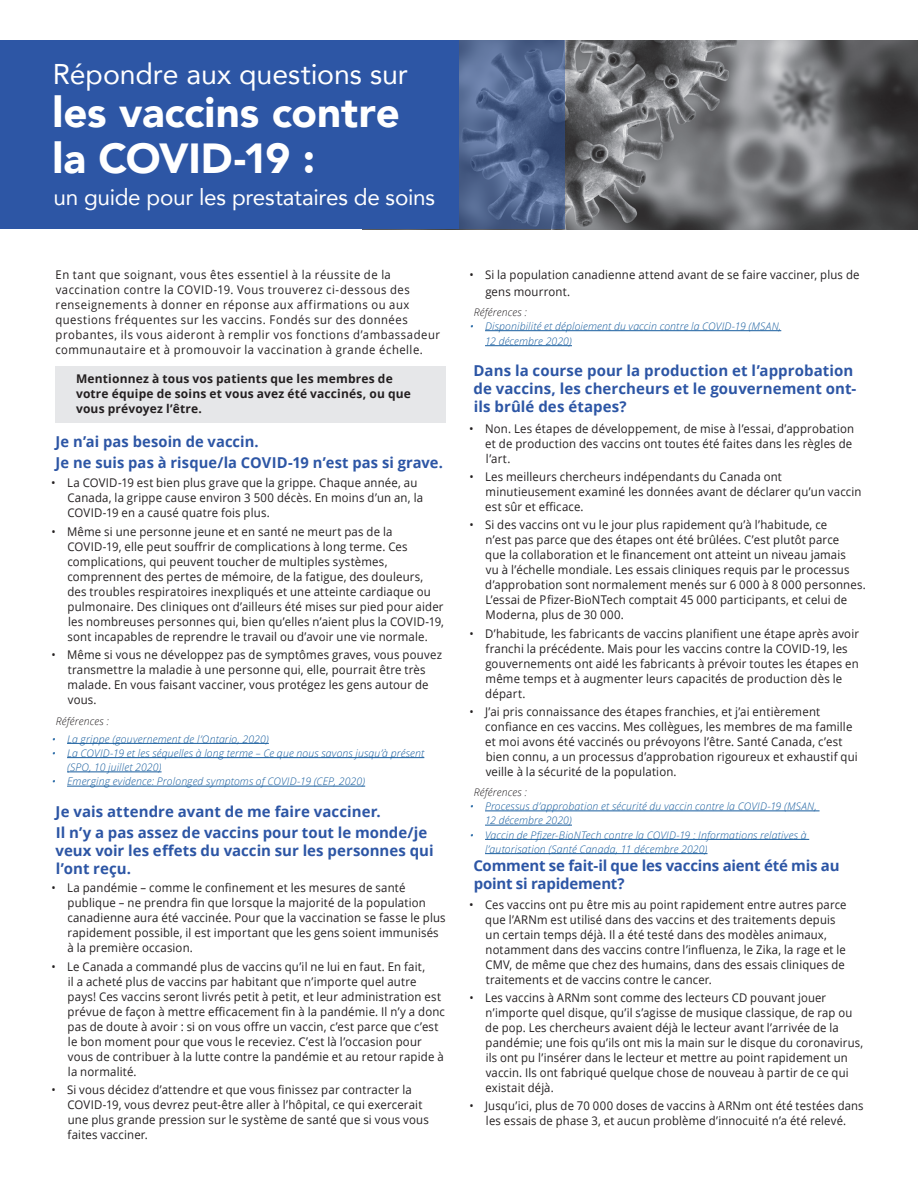
<style>
.page{position:relative;width:918px;height:1188px;background:#fff}
.page>*{position:absolute;margin:0;border:0;box-sizing:border-box;transform-origin:0 0}
.t1{font:900 42px/46.5px "Avenir";letter-spacing:-.005em;color:#fff}
.t2{font:28.5px "Avenir";color:#fff}
.t3{font:22.5px "Avenir";letter-spacing:-.01em;color:#fff}
.t4{font:700 15px/18px "Open Sans";letter-spacing:.005em;color:#2d56a5}
.t5{font:700 15px/18px "Open Sans";letter-spacing:-.015em;color:#2d56a5}
.t6{font:12px/15px "Open Sans";letter-spacing:.015em;color:#231f20;scale:.95 1}
.t7{font:12px/15px "Open Sans";letter-spacing:.015em;color:#231f20}
.t8{font:12px/15px "Open Sans";letter-spacing:.015em;color:#231f20;scale:.94 1}
.t9{font:12px/15px "Open Sans";letter-spacing:.045em;color:#231f20;scale:.94 1}
.t10{font:700 12px/15px "Open Sans";letter-spacing:.015em;color:#231f20}
.t11{font:italic 300 10.5px/14.2px "Open Sans";letter-spacing:.015em;color:#175d9e}
.t12{font:italic 300 10.5px "Open Sans";letter-spacing:.015em;color:#231f20}
</style>
<div class="page">
<div style="left:55px;top:367px;width:391px;height:56px;background:#e6e7e9"></div>
<hr style="left:67px;top:743px;width:202px;height:1px;background:#175d9e">
<hr style="left:67px;top:757px;width:357px;height:1px;background:#175d9e">
<hr style="left:67px;top:772px;width:95px;height:1px;background:#175d9e">
<hr style="left:67px;top:786px;width:298px;height:1px;background:#175d9e">
<hr style="left:485px;top:330px;width:296px;height:1px;background:#175d9e">
<hr style="left:485px;top:345px;width:87px;height:1px;background:#175d9e">
<hr style="left:485px;top:811px;width:335px;height:1px;background:#175d9e">
<hr style="left:485px;top:825px;width:87px;height:1px;background:#175d9e">
<hr style="left:485px;top:839px;width:324px;height:1px;background:#175d9e">
<hr style="left:485px;top:853px;width:223px;height:1px;background:#175d9e">
<img style="left:459px;top:40px;width:459px;height:190px">
<div style="left:0;top:40px;width:459px;height:190px;background:#2d56a5"></div>
<svg style="left:460px;top:40px;width:105px;height:190px;background:#51668f"></svg>
<h2 class="t2" style="left:53px;top:51px;width:356px">Répondre aux questions sur</h2>
<h1 class="t1" style="left:52px;top:88px;width:349px">les vaccins contre la COVID-19 :</h1>
<h3 class="t3" style="left:54px;top:179px;width:383px">un guide pour les prestataires de soins</h3>
<p class="t9" style="left:55px;top:267px;width:411px">En tant que soignant, vous êtes essentiel à la réussite de la vaccination contre la COVID-19. Vous trouverez ci-dessous des renseignements à donner en réponse aux affirmations ou aux questions fréquentes sur les vaccins. Fondés sur des données probantes, ils vous aideront à remplir vos fonctions d’ambassadeur communautaire et à promouvoir la vaccination à grande échelle.</p>
<p class="t10" style="left:76px;top:371px;width:336px">Mentionnez à tous vos patients que les membres de votre équipe de soins et vous avez été vaccinés, ou que vous prévoyez l’être.</p>
<p class="t4" style="left:56px;top:431px;width:389px;line-height:21.3px">Je n’ai pas besoin de vaccin.<br>Je ne suis pas à risque/la COVID-19 n’est pas si grave.</p>
<p class="t7" style="left:68px;top:475px;width:357px;text-indent:-16px">• La COVID-19 est bien plus grave que la grippe. Chaque année, au<br>Canada, la grippe cause environ 3 500 décès. En moins d’un an, la<br>COVID-19 en a causé quatre fois plus.</p>
<p class="t6" style="left:67px;top:523px;width:398px;text-indent:-16px">• Même si une personne jeune et en santé ne meurt pas de la COVID-19, elle peut souffrir de complications à long terme. Ces complications, qui peuvent toucher de multiples systèmes, comprennent des pertes de mémoire, de la fatigue, des douleurs, des troubles respiratoires inexpliqués et une atteinte cardiaque ou pulmonaire. Des cliniques ont d’ailleurs été mises sur pied pour aider les nombreuses personnes qui, bien qu’elles n’aient plus la COVID-19, sont incapables de reprendre le travail ou d’avoir une vie normale.</p>
<p class="t6" style="left:68px;top:647px;width:396px;text-indent:-16px">• Même si vous ne développez pas de symptômes graves, vous pouvez transmettre la maladie à une personne qui, elle, pourrait être très malade. En vous faisant vacciner, vous protégez les gens autour de vous.</p>
<p class="t12" style="left:56px;top:714px;width:55px">Références :</p>
<p class="t11" style="left:52px;top:731px;width:219px">• La grippe (gouvernement de l’Ontario, 2020)</p>
<p class="t11" style="left:67px;top:746px;width:359px;text-indent:-15px">• La COVID-19 et les séquelles à long terme – Ce que nous savons jusqu’à présent (SPO, 10 juillet 2020)</p>
<p class="t11" style="left:52px;top:774px;width:315px">• Emerging evidence: Prolonged symptoms of COVID-19 (CEP, 2020)</p>
<p class="t4" style="left:56px;top:800px;width:373px;line-height:21.3px">Je vais attendre avant de me faire vacciner.<br>Il n’y a pas assez de vaccins pour tout le monde/je</p>
<p class="t4" style="left:56px;top:841px;width:379px">veux voir les effets du vaccin sur les personnes qui l’ont reçu.</p>
<p class="t6" style="left:67px;top:880px;width:400px;text-indent:-16px">• La pandémie – comme le confinement et les mesures de santé publique – ne prendra fin que lorsque la majorité de la population canadienne aura été vaccinée. Pour que la vaccination se fasse le plus rapidement possible, il est important que les gens soient immunisés à la première occasion.</p>
<p class="t6" style="left:68px;top:958px;width:399px;text-indent:-16px">• Le Canada a commandé plus de vaccins qu’il ne lui en faut. En fait,<br>il a acheté plus de vaccins par habitant que n’importe quel autre pays! Ces vaccins seront livrés petit à petit, et leur administration est prévue de façon à mettre efficacement fin à la pandémie. Il n’y a donc pas de doute à avoir : si on vous offre un vaccin, c’est parce que c’est le bon moment pour que vous le receviez. C’est là l’occasion pour vous de contribuer à la lutte contre la pandémie et au retour rapide à la normalité.</p>
<p class="t6" style="left:68px;top:1082px;width:382px;text-indent:-16px">• Si vous décidez d’attendre et que vous finissez par contracter la COVID-19, vous devrez peut-être aller à l’hôpital, ce qui exercerait une plus grande pression sur le système de santé que si vous vous faites vacciner.</p>
<p class="t6" style="left:485px;top:266px;width:395px;line-height:16.5px;text-indent:-16px">• Si la population canadienne attend avant de se faire vacciner, plus de gens mourront.</p>
<p class="t12" style="left:474px;top:305px;width:55px">Références :</p>
<p class="t11" style="left:485px;top:318px;width:298px;line-height:15px;text-indent:-15px">• Disponibilité et déploiement du vaccin contre la COVID-19 (MSAN,<br>12 décembre 2020)</p>
<p class="t4" style="left:474px;top:362px;width:384px">Dans la course pour la production et l’approbation de vaccins, les chercheurs et le gouvernement ont&shy;ils brûlé des étapes?</p>
<p class="t7" style="left:485px;top:421px;width:370px;text-indent:-16px">• Non. Les étapes de développement, de mise à l’essai, d’approbation et de production des vaccins ont toutes été faites dans les règles de l’art.</p>
<p class="t6" style="left:485px;top:469px;width:398px;text-indent:-16px">• Les meilleurs chercheurs indépendants du Canada ont minutieusement examiné les données avant de déclarer qu’un vaccin est sûr et efficace.</p>
<p class="t6" style="left:485px;top:517px;width:402px;text-indent:-16px">• Si des vaccins ont vu le jour plus rapidement qu’à l’habitude, ce<br>n’est pas parce que des étapes ont été brûlées. C’est plutôt parce<br>que la collaboration et le financement ont atteint un niveau jamais<br>vu à l’échelle mondiale. Les essais cliniques requis par le processus d’approbation sont normalement menés sur 6 000 à 8 000 personnes.<br>L’essai de Pfizer-BioNTech comptait 45 000 participants, et celui de Moderna, plus de 30 000.</p>
<p class="t6" style="left:485px;top:625px;width:395px;text-indent:-16px">• D’habitude, les fabricants de vaccins planifient une étape après avoir franchi la précédente. Mais pour les vaccins contre la COVID-19, les gouvernements ont aidé les fabricants à prévoir toutes les étapes en même temps et à augmenter leurs capacités de production dès le départ.</p>
<p class="t6" style="left:485px;top:704px;width:394px;text-indent:-16px">• J’ai pris connaissance des étapes franchies, et j’ai entièrement confiance en ces vaccins. Mes collègues, les membres de ma famille et moi avons été vaccinés ou prévoyons l’être. Santé Canada, c’est bien connu, a un processus d’approbation rigoureux et exhaustif qui veille à la sécurité de la population.</p>
<p class="t12" style="left:474px;top:785px;width:55px">Références :</p>
<p class="t11" style="left:485px;top:799px;width:333px;text-indent:-15px">• Processus d’approbation et sécurité du vaccin contre la COVID-19 (MSAN,<br>12 décembre 2020)</p>
<p class="t11" style="left:485px;top:827px;width:323px;text-indent:-15px">• Vaccin de Pfizer-BioNTech contre la COVID-19 : Informations relatives à l’autorisation (Santé Canada, 11 décembre 2020)</p>
<p class="t5" style="left:473px;top:856px;width:368px">Comment se fait-il que les vaccins aient été mis au point si rapidement?</p>
<p class="t7" style="left:485px;top:896px;width:363px;text-indent:-16px">• Ces vaccins ont pu être mis au point rapidement entre autres parce que l’ARNm est utilisé dans des vaccins et des traitements depuis un certain temps déjà. Il a été testé dans des modèles animaux, notamment dans des vaccins contre l’influenza, le Zika, la rage et le CMV, de même que chez des humains, dans des essais cliniques de traitements et de vaccins contre le cancer.</p>
<p class="t8" style="left:485px;top:990px;width:404px;text-indent:-16px">• Les vaccins à ARNm sont comme des lecteurs CD pouvant jouer n’importe quel disque, qu’il s’agisse de musique classique, de rap ou de pop. Les chercheurs avaient déjà le lecteur avant l’arrivée de la pandémie; une fois qu’ils ont mis la main sur le disque du coronavirus, ils ont pu l’insérer dans le lecteur et mettre au point rapidement un vaccin. Ils ont fabriqué quelque chose de nouveau à partir de ce qui existait déjà.</p>
<p class="t8" style="left:469px;top:1098px;width:421px;text-align:center">• Jusqu’ici, plus de 70 000 doses de vaccins à ARNm ont été testées dans les essais de phase 3, et aucun problème d’innocuité n’a été relevé.</p>
</div>
